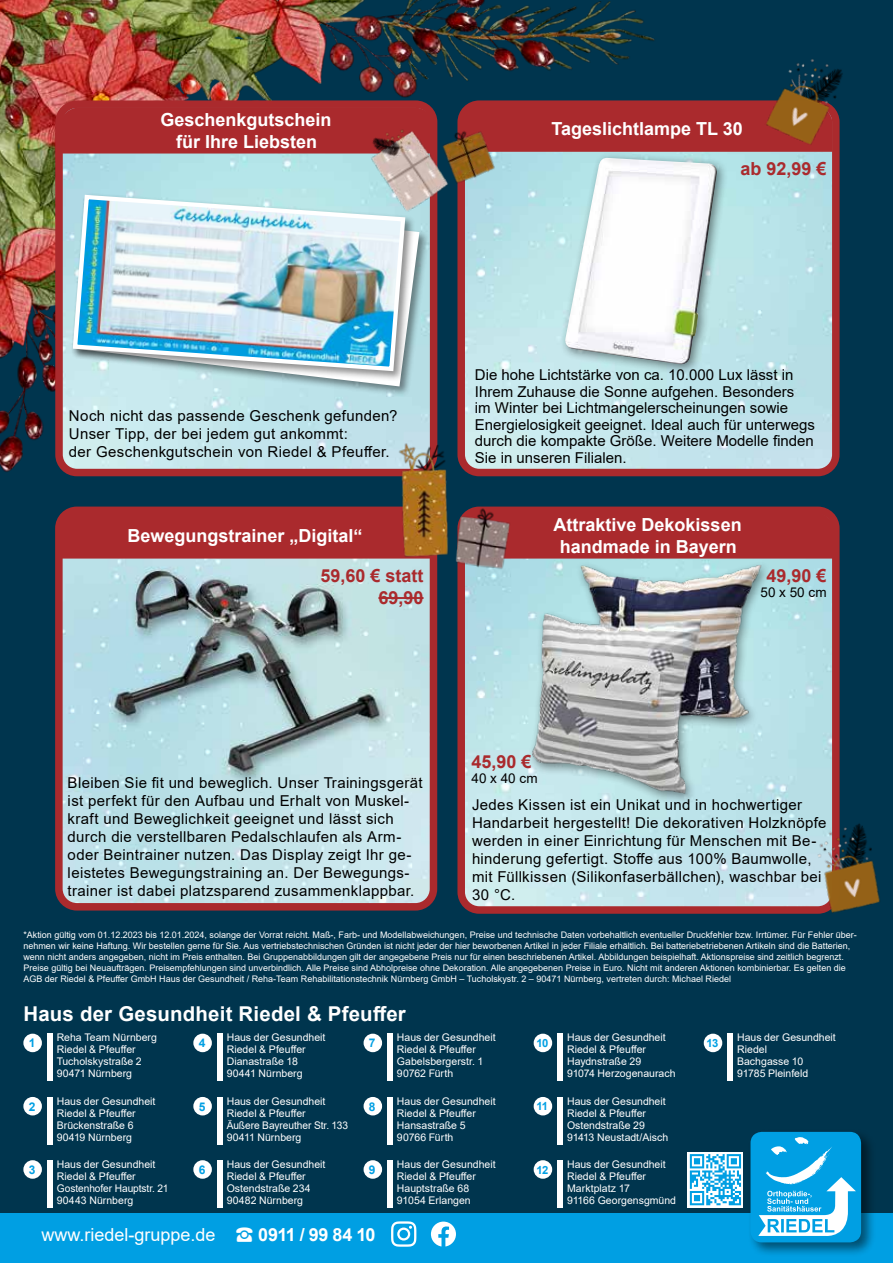
<style>
.page{position:relative;width:893px;height:1263px;background:#00354e}
.page>*{position:absolute;margin:0;border:0;box-sizing:border-box;transform-origin:0 0}
.t1{font:700 20.4px "Arial";letter-spacing:.01em;color:#fff}
.t2{font:700 18px/21.6px "Arial";color:#fff;text-align:center}
.t3{font:700 18px/21.6px "Arial";color:#aa2a2d;text-align:right}
.t4{font:18px "Arial";color:#fff}
.t5{font:15px/18px "Arial";letter-spacing:.02em;color:#000}
.t6{font:15px/16.5px "Arial";color:#000}
.t7{font:13.5px "Arial";color:#000}
.t8{font:700 12px "Arial";color:#009fe3}
.t9{font:700 11.25px "Arial";letter-spacing:-.055em;color:#009fe3}
.t10{font:10.5px/12px "Arial";color:#fff}
.t11{font:9px/10.8px "Arial";color:#fff}
.s1{font-weight:700}
</style>
<div class="page">
<div style="left:0;top:1214px;width:893px;height:49px;background:#009fe3"></div>
<svg style="left:391px;top:1221px;width:25px;height:26px"></svg>
<svg style="left:431px;top:1221px;width:25px;height:25px"></svg>
<div style="left:47px;top:1034px;width:6px;height:47px;background:#fff"></div>
<div style="left:23px;top:1034px;width:19px;height:18px;background:#fff;border-radius:50%"></div>
<div style="left:47px;top:1097px;width:6px;height:47px;background:#fff"></div>
<div style="left:23px;top:1097px;width:19px;height:18px;background:#fff;border-radius:50%"></div>
<div style="left:217px;top:1097px;width:5px;height:47px;background:#fff"></div>
<div style="left:193px;top:1097px;width:19px;height:18px;background:#fff;border-radius:50%"></div>
<div style="left:387px;top:1097px;width:6px;height:47px;background:#fff"></div>
<div style="left:364px;top:1097px;width:18px;height:18px;background:#fff;border-radius:50%"></div>
<div style="left:557px;top:1097px;width:6px;height:47px;background:#fff"></div>
<div style="left:534px;top:1097px;width:18px;height:18px;background:#fff;border-radius:50%"></div>
<div style="left:47px;top:1160px;width:6px;height:47px;background:#fff"></div>
<div style="left:23px;top:1160px;width:19px;height:19px;background:#fff;border-radius:50%"></div>
<div style="left:217px;top:1160px;width:5px;height:47px;background:#fff"></div>
<div style="left:193px;top:1160px;width:19px;height:19px;background:#fff;border-radius:50%"></div>
<div style="left:387px;top:1160px;width:6px;height:47px;background:#fff"></div>
<div style="left:364px;top:1160px;width:18px;height:19px;background:#fff;border-radius:50%"></div>
<div style="left:557px;top:1160px;width:6px;height:47px;background:#fff"></div>
<div style="left:534px;top:1160px;width:18px;height:19px;background:#fff;border-radius:50%"></div>
<div style="left:217px;top:1034px;width:5px;height:47px;background:#fff"></div>
<div style="left:193px;top:1034px;width:19px;height:18px;background:#fff;border-radius:50%"></div>
<div style="left:387px;top:1034px;width:6px;height:47px;background:#fff"></div>
<div style="left:364px;top:1034px;width:18px;height:18px;background:#fff;border-radius:50%"></div>
<div style="left:557px;top:1034px;width:6px;height:47px;background:#fff"></div>
<div style="left:534px;top:1034px;width:18px;height:18px;background:#fff;border-radius:50%"></div>
<div style="left:728px;top:1034px;width:5px;height:47px;background:#fff"></div>
<div style="left:704px;top:1034px;width:18px;height:18px;background:#fff;border-radius:50%"></div>
<div style="left:748px;top:1129px;width:128px;height:128px;background:#000;opacity:.5"></div>
<div style="left:750px;top:1132px;width:111px;height:110px;background:#009fe3;border-radius:11px"></div>
<svg style="left:758px;top:1137px;width:98px;height:99px"></svg>
<img style="left:0;top:0;width:680px;height:477px">
<img style="left:59px;top:104px;width:369px;height:368px">
<div style="left:55px;top:100px;width:382px;height:376px;border:8px solid #aa2a2d;border-radius:18px"></div>
<div style="left:61px;top:108px;width:295px;height:46px;background:#aa2a2d"></div>
<div style="left:71px;top:193px;width:359px;height:204px;background:#000;opacity:.44"></div>
<svg style="left:71px;top:228px;width:351px;height:161px;background:#b5d7dc"></svg>
<div style="left:71px;top:192px;width:345px;height:189px;background:#000;opacity:.44"></div>
<img style="left:70px;top:192px;width:338px;height:181px">
<img style="left:466px;top:559px;width:365px;height:346px">
<div style="left:457px;top:507px;width:383px;height:407px;border:8px solid #aa2a2d;border-radius:18px"></div>
<div style="left:526px;top:560px;width:245px;height:246px;background:#000;opacity:.44"></div>
<img style="left:527px;top:562px;width:238px;height:233px">
<div style="left:517px;top:513px;width:317px;height:46px;background:#aa2a2d"></div>
<img style="left:64px;top:559px;width:364px;height:342px">
<div style="left:55px;top:507px;width:382px;height:403px;border:8px solid #aa2a2d;border-radius:18px"></div>
<div style="left:60px;top:513px;width:328px;height:46px;background:#aa2a2d"></div>
<img style="left:466px;top:152px;width:365px;height:315px">
<div style="left:457px;top:100px;width:383px;height:376px;border:8px solid #aa2a2d;border-radius:18px"></div>
<div style="left:559px;top:152px;width:170px;height:224px;background:#000;opacity:.47"></div>
<img style="left:563px;top:158px;width:155px;height:207px">
<div style="left:507px;top:106px;width:251px;height:46px;background:#aa2a2d"></div>
<hr style="left:378px;top:597px;width:45px;height:2px;background:#aa2a2d">
<img style="left:758px;top:59px;width:85px;height:104px">
<img style="left:388px;top:423px;width:129px;height:152px">
<img style="left:356px;top:84px;width:151px;height:144px">
<img style="left:805px;top:810px;width:75px;height:104px">
<svg style="left:688px;top:1152px;width:55px;height:55px"></svg>
<svg style="left:690px;top:1154px;width:51px;height:51px;background:#73caef"></svg>
<h2 class="t2" style="left:160px;top:109px;width:173px">Geschenkgutschein für Ihre Liebsten</h2>
<h2 class="t2" style="left:551px;top:118px;width:193px">Tageslichtlampe TL 30</h2>
<h2 class="t3" style="left:740px;top:158px;width:88px">ab 92,99 €</h2>
<h3 class="t5" style="left:69px;top:406px;width:330px">Noch nicht das passende Geschenk gefunden?<br>Unser Tipp, der bei jedem gut ankommt:<br>der Geschenkgutschein von Riedel &amp; Pfeuffer.</h3>
<h2 class="t2" style="left:127px;top:525px;width:237px">Bewegungstrainer „Digital“</h2>
<h2 class="t3" style="left:320px;top:565px;width:105px">59,60 € statt<br>69,90</h2>
<p class="t6" style="left:475px;top:367px;width:342px">Die hohe Lichtstärke von ca. 10.000 Lux lässt in Ihrem Zuhause die Sonne aufgehen. Besonders<br>im Winter bei Lichtmangelerscheinungen sowie Energielosigkeit geeignet. Ideal auch für unterwegs durch die kompakte Größe. Weitere Modelle finden Sie in unseren Filialen.</p>
<h2 class="t2" style="left:554px;top:514px;width:190px">Attraktive Dekokissen handmade in Bayern</h2>
<h2 class="t3" style="left:766px;top:565px;width:62px">49,90 €</h2>
<h3 class="t7" style="left:760px;top:583px;width:68px">50 x 50 cm</h3>
<p class="t5" style="left:68px;top:774px;width:356px">Bleiben Sie fit und beweglich. Unser Trainingsgerät ist perfekt für den Aufbau und Erhalt von Muskel&shy;kraft und Beweglichkeit geeignet und lässt sich durch die verstellbaren Pedalschlaufen als Arm&shy;oder Beintrainer nutzen. Das Display zeigt Ihr ge&shy;leistetes Bewegungstraining an. Der Bewegungs&shy;trainer ist dabei platzsparend zusammenklappbar.</p>
<h2 class="t3" style="left:472px;top:751px;width:62px">45,90 €</h2>
<h3 class="t7" style="left:472px;top:769px;width:68px">40 x 40 cm</h3>
<p class="t5" style="left:472px;top:795px;width:356px">Jedes Kissen ist ein Unikat und in hochwertiger Handarbeit hergestellt! Die dekorativen Holzknöpfe werden in einer Einrichtung für Menschen mit Be&shy;hinderung gefertigt. Stoffe aus 100% Baumwolle, mit Füllkissen (Silikonfaserbällchen), waschbar bei 30 °C.</p>
<p class="t11" style="left:23px;top:930px;width:835px">*Aktion gültig vom 01.12.2023 bis 12.01.2024, solange der Vorrat reicht. Maß-, Farb- und Modellabweichungen, Preise und technische Daten vorbehaltlich eventueller Druckfehler bzw. Irrtümer. Für Fehler über&shy;nehmen wir keine Haftung. Wir bestellen gerne für Sie. Aus vertriebstechnischen Gründen ist nicht jeder der hier beworbenen Artikel in jeder Filiale erhältlich. Bei batteriebetriebenen Artikeln sind die Batterien, wenn nicht anders angegeben, nicht im Preis enthalten. Bei Gruppenabbildungen gilt der angegebene Preis nur für einen beschriebenen Artikel. Abbildungen beispielhaft. Aktionspreise sind zeitlich begrenzt.<br>Preise gültig bei Neuaufträgen. Preisempfehlungen sind unverbindlich. Alle Preise sind Abholpreise ohne Dekoration. Alle angegebenen Preise in Euro. Nicht mit anderen Aktionen kombinierbar. Es gelten die AGB der Riedel &amp; Pfeuffer GmbH Haus der Gesundheit / Reha-Team Rehabilitationstechnik Nürnberg GmbH – Tucholskystr. 2 – 90471 Nürnberg, vertreten durch: Michael Riedel</p>
<h1 class="t1" style="left:23px;top:1000px;width:384px">Haus der Gesundheit Riedel &amp; Pfeuffer</h1>
<p class="t10" style="left:57px;top:1031px;width:102px">Reha Team Nürnberg<br>Riedel &amp; Pfeuffer<br>Tucholskystraße 2<br>90471 Nürnberg</p>
<h3 class="t8" style="left:199px;top:1034px;width:8px">4</h3>
<p class="t10" style="left:397px;top:1031px;width:100px">Haus der Gesundheit<br>Riedel &amp; Pfeuffer<br>Gabelsbergerstr. 1<br>90762 Fürth</p>
<p class="t10" style="left:227px;top:1031px;width:100px">Haus der Gesundheit<br>Riedel &amp; Pfeuffer<br>Dianastraße 18<br>90441 Nürnberg</p>
<h3 class="t8" style="left:369px;top:1034px;width:8px">7</h3>
<p class="t10" style="left:567px;top:1031px;width:110px">Haus der Gesundheit<br>Riedel &amp; Pfeuffer<br>Haydnstraße 29<br>91074 Herzogenaurach</p>
<p class="t9" style="left:536px;top:1035px;width:14px">10</p>
<p class="t10" style="left:737px;top:1031px;width:100px">Haus der Gesundheit<br>Riedel<br>Bachgasse 10<br>91785 Pleinfeld</p>
<h3 class="t8" style="left:29px;top:1034px;width:8px">1</h3>
<p class="t9" style="left:706px;top:1035px;width:13px">13</p>
<p class="t10" style="left:57px;top:1095px;width:100px">Haus der Gesundheit<br>Riedel &amp; Pfeuffer<br>Brückenstraße 6<br>90419 Nürnberg</p>
<h3 class="t8" style="left:369px;top:1098px;width:8px">8</h3>
<p class="t10" style="left:567px;top:1095px;width:103px">Haus der Gesundheit<br>Riedel &amp; Pfeuffer<br>Ostendstraße 29<br>91413 Neustadt/Aisch</p>
<h3 class="t8" style="left:29px;top:1098px;width:8px">2</h3>
<p class="t10" style="left:227px;top:1095px;width:123px">Haus der Gesundheit<br>Riedel &amp; Pfeuffer<br>Äußere Bayreuther Str. 133<br>90411 Nürnberg</p>
<h3 class="t8" style="left:199px;top:1098px;width:8px">5</h3>
<p class="t10" style="left:397px;top:1095px;width:100px">Haus der Gesundheit<br>Riedel &amp; Pfeuffer<br>Hansastraße 5<br>90766 Fürth</p>
<p class="t9" style="left:537px;top:1098px;width:13px">11</p>
<p class="t10" style="left:57px;top:1158px;width:113px">Haus der Gesundheit<br>Riedel &amp; Pfeuffer<br>Gostenhofer Hauptstr. 21<br>90443 Nürnberg</p>
<h3 class="t8" style="left:369px;top:1161px;width:8px">9</h3>
<p class="t10" style="left:567px;top:1158px;width:111px">Haus der Gesundheit<br>Riedel &amp; Pfeuffer<br>Marktplatz 17<br>91166 Georgensgmünd</p>
<h3 class="t8" style="left:29px;top:1161px;width:8px">3</h3>
<p class="t10" style="left:227px;top:1158px;width:100px">Haus der Gesundheit<br>Riedel &amp; Pfeuffer<br>Ostendstraße 234<br>90482 Nürnberg</p>
<h3 class="t8" style="left:199px;top:1161px;width:8px">6</h3>
<p class="t10" style="left:397px;top:1158px;width:100px">Haus der Gesundheit<br>Riedel &amp; Pfeuffer<br>Hauptstraße 68<br>91054 Erlangen</p>
<p class="t9" style="left:536px;top:1161px;width:13px">12</p>
<h2 class="t4" style="left:41px;top:1222px;width:336px">www.riedel-gruppe.de ☎ <span class="s1">0911 / 99 84 10</span></h2>
</div>
